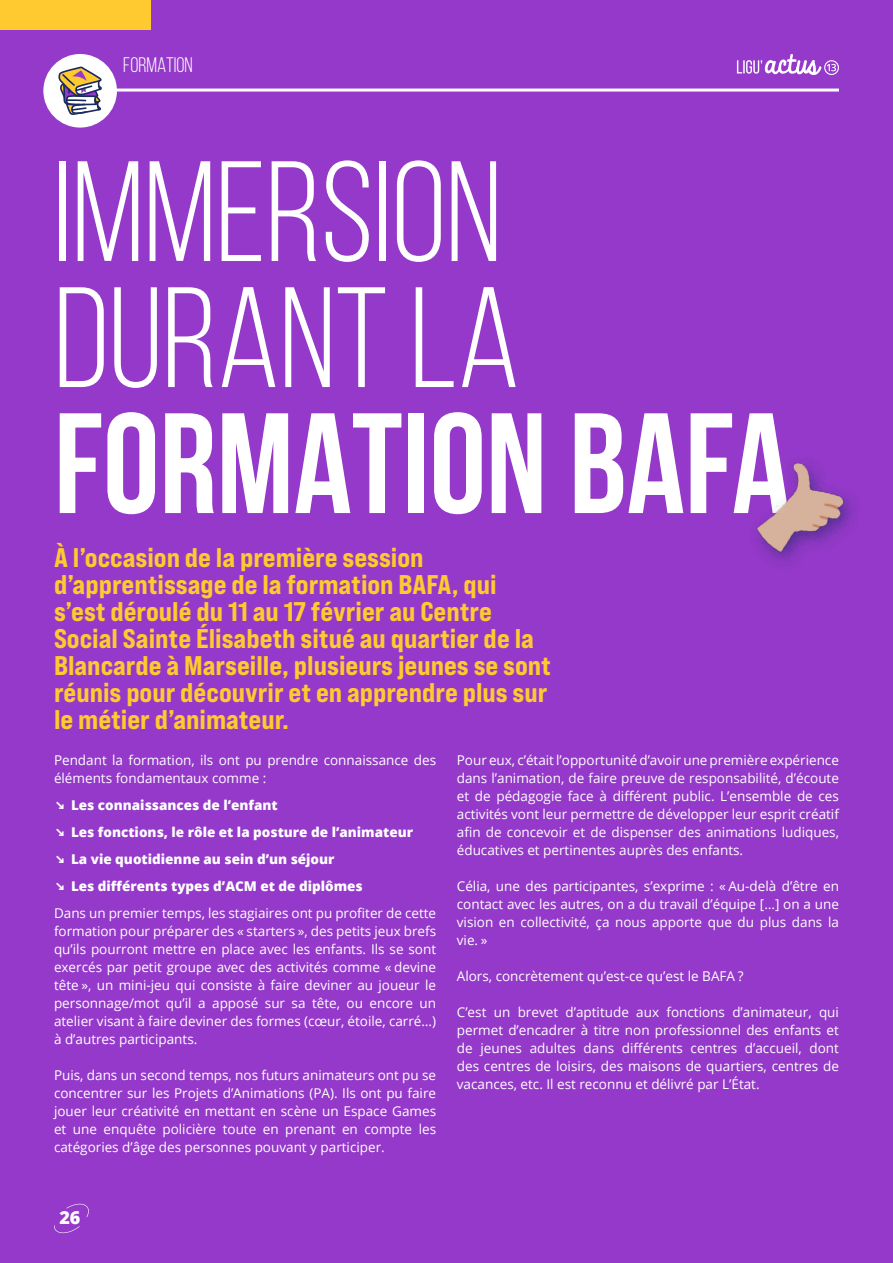
<style>
.page{position:relative;width:893px;height:1263px;background:#9439c9}
.page>*{position:absolute;margin:0;border:0;box-sizing:border-box;transform-origin:0 0}
.titre{font:142.5px/126px "Bebas Neue";color:#fff}
.intro{font:27px/27px "Bebas Neue Pro Exp Eb";color:#ffc930}
.corps_de_texte{font:21px "Bebas Neue";color:#fff}
.t1{font:800 18px "Open Sans";color:#fff}
.corps_de_texte-2{font:13.5px/18px "Open Sans";color:#fff;text-align:justify}
.t2{font:800 13.5px "Open Sans";color:#fff}
.s1{font-weight:700}
.s2{font-family:"IBM Plex Sans";font-weight:700}
</style>
<div class="page">
<div style="left:0;top:0;width:151px;height:30px;background:#ffc930"></div>
<img style="left:756px;top:462px;width:99px;height:103px">
<svg style="left:827px;top:64px;width:9px;height:7px"></svg>
<div style="left:824px;top:60px;width:15px;height:15px;border:1px solid #fff;border-radius:50%"></div>
<svg style="left:737px;top:54px;width:84px;height:21px"></svg>
<hr style="left:54px;top:89px;width:785px;height:3px;background:#fff">
<div style="left:43px;top:54px;width:74px;height:74px;background:#fff;border-radius:50%"></div>
<svg style="left:58px;top:66px;width:44px;height:49px"></svg>
<svg style="left:66px;top:1203px;width:23px;height:14px"></svg>
<svg style="left:54px;top:1225px;width:26px;height:8px"></svg>
<p class="corps_de_texte" style="left:123px;top:54px;width:71px">FORMATION</p>
<p class="titre" style="left:54px;top:148px;width:738px">IMMERSION<br>DURANT LA<br><span class="s1">FORMATION BAFA</span></p>
<p class="intro" style="left:54px;top:544px;width:499px">À l’occasion de la première session d’apprentissage de la formation BAFA, qui s’est déroulé du 11 au 17 février au Centre Social Sainte Élisabeth situé au quartier de la Blancarde à Marseille, plusieurs jeunes se sont réunis pour découvrir et en apprendre plus sur le métier d’animateur.</p>
<p class="corps_de_texte-2" style="left:54px;top:751px;width:384px">Pendant la formation, ils ont pu prendre connaissance des éléments fondamentaux comme :</p>
<p class="t2" style="left:54px;top:795px;width:225px"><span class="s2">↘</span> Les connaissances de l’enfant</p>
<p class="t2" style="left:54px;top:822px;width:361px"><span class="s2">↘</span> Les fonctions, le rôle et la posture de l’animateur</p>
<p class="t2" style="left:54px;top:849px;width:282px"><span class="s2">↘</span> La vie quotidienne au sein d’un séjour</p>
<p class="t2" style="left:54px;top:876px;width:310px"><span class="s2">↘</span> Les différents types d’ACM et de diplômes</p>
<p class="corps_de_texte-2" style="left:54px;top:904px;width:384px">Dans un premier temps, les stagiaires ont pu profiter de cette formation pour préparer des « starters », des petits jeux brefs qu’ils pourront mettre en place avec les enfants. Ils se sont exercés par petit groupe avec des activités comme « devine tête », un mini-jeu qui consiste à faire deviner au joueur le personnage/mot qu’il a apposé sur sa tête, ou encore un atelier visant à faire deviner des formes (cœur, étoile, carré…) à d’autres participants.</p>
<p class="corps_de_texte-2" style="left:54px;top:1066px;width:384px">Puis, dans un second temps, nos futurs animateurs ont pu se concentrer sur les Projets d’Animations (PA). Ils ont pu faire jouer leur créativité en mettant en scène un Espace Games et une enquête policière toute en prenant en compte les catégories d’âge des personnes pouvant y participer.</p>
<p class="corps_de_texte-2" style="left:457px;top:751px;width:384px">Pour eux, c’était l’opportunité d’avoir une première expérience dans l’animation, de faire preuve de responsabilité, d’écoute et de pédagogie face à différent public. L’ensemble de ces activités vont leur permettre de développer leur esprit créatif afin de concevoir et de dispenser des animations ludiques, éducatives et pertinentes auprès des enfants.</p>
<p class="corps_de_texte-2" style="left:457px;top:877px;width:384px">Célia, une des participantes, s’exprime : « Au-delà d’être en contact avec les autres, on a du travail d’équipe […] on a une vision en collectivité, ça nous apporte que du plus dans la vie. »</p>
<p class="corps_de_texte-2" style="left:457px;top:967px;width:288px">Alors, concrètement qu’est-ce qu’est le BAFA ?</p>
<p class="corps_de_texte-2" style="left:457px;top:1003px;width:384px">C’est un brevet d’aptitude aux fonctions d’animateur, qui permet d’encadrer à titre non professionnel des enfants et de jeunes adultes dans différents centres d’accueil, dont des centres de loisirs, des maisons de quartiers, centres de vacances, etc. Il est reconnu et délivré par L’État.</p>
<p class="t1" style="left:59px;top:1204px;width:23px">26</p>
</div>
